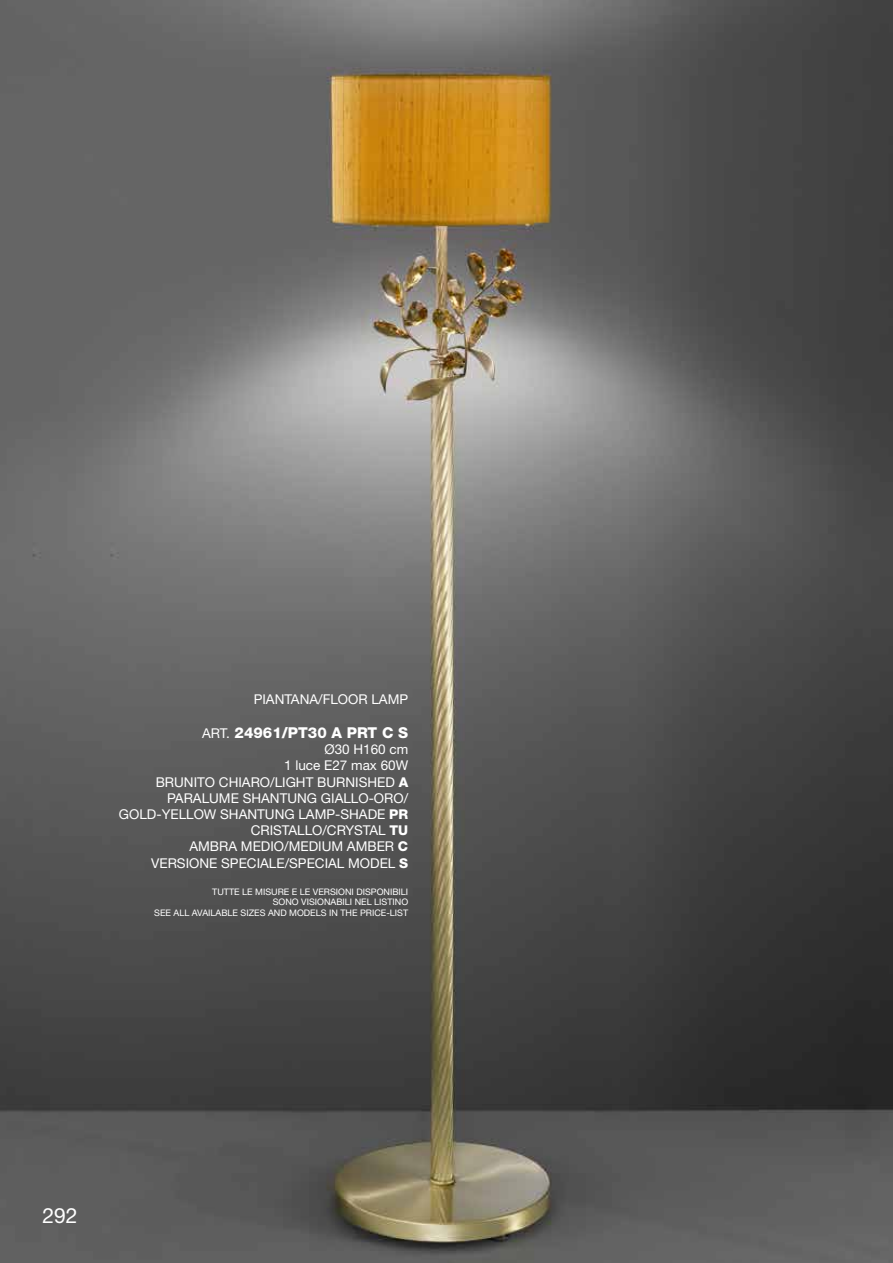
<style>
.page{position:relative;width:893px;height:1263px;background:#fff}
.page>*{position:absolute;margin:0;border:0;box-sizing:border-box;transform-origin:0 0}
.t1{font:21px "Helvetica Neue";color:#fff}
.t2{font:800 15px "Helvetica Neue";color:#fff}
.t3{font:13.5px/16.2px "Helvetica Neue";color:#fff;text-align:right}
.t4{font:9px/10.8px "Helvetica Neue";color:#fff;text-align:right}
.s1{font-weight:400;font-size:13.5px}
.s2{font-weight:800}
</style>
<div class="page">
<img style="left:0;top:0;width:893px;height:1263px">
<p class="t3" style="left:254px;top:691px;width:156px">PIANTANA/FLOOR LAMP</p>
<p class="t2" style="left:202px;top:724px;width:208px"><span class="s1">ART.</span> 24961/PT30 A PRT C S</p>
<p class="t3" style="left:119px;top:741px;width:291px">Ø30 H160 cm<br>1 luce E27 max 60W<br>BRUNITO CHIARO/LIGHT BURNISHED <span class="s2">A<br></span>PARALUME SHANTUNG GIALLO-ORO/<br>GOLD-YELLOW SHANTUNG LAMP-SHADE <span class="s2">PR<br></span>CRISTALLO/CRYSTAL <span class="s2">TU<br></span>AMBRA MEDIO/MEDIUM AMBER <span class="s2">C<br></span>VERSIONE SPECIALE/SPECIAL MODEL <span class="s2">S</span></p>
<p class="t4" style="left:154px;top:886px;width:256px">TUTTE LE MISURE E LE VERSIONI DISPONIBILI<br>SONO VISIONABILI NEL LISTINO<br>SEE ALL AVAILABLE SIZES AND MODELS IN THE PRICE-LIST</p>
<h1 class="t1" style="left:43px;top:1202px;width:37px">292</h1>
</div>
